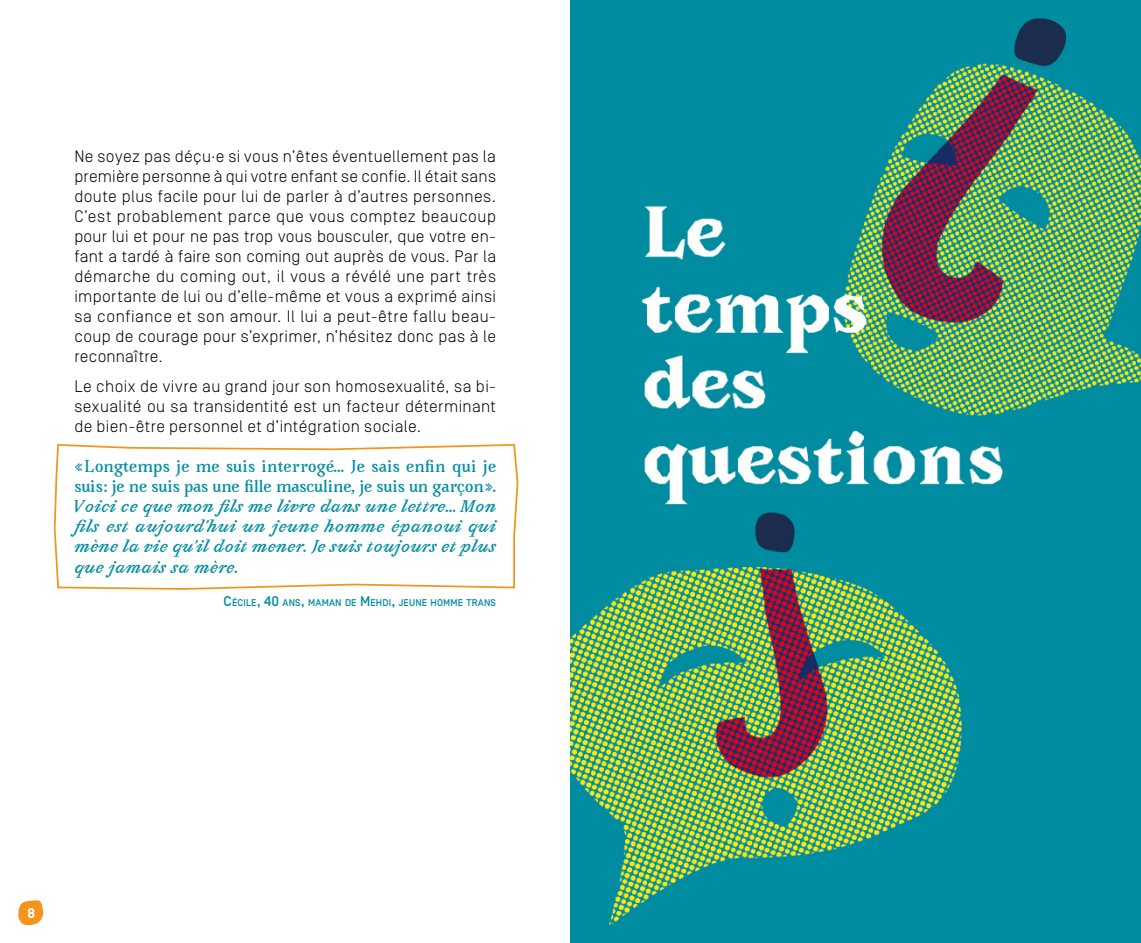
<style>
.page{position:relative;width:1141px;height:943px;background:#fff}
.page>*{position:absolute;margin:0;border:0;box-sizing:border-box;transform-origin:0 0}
.t1{font:300 16.62px/19.9px "Simplon Norm";letter-spacing:.02em;color:#000;text-align:justify}
.t2{font:italic 700 14.88px/20.1px "Avara";letter-spacing:.01em;color:#008da3;text-align:justify}
.t3{font:700 14.88px/20.1px "Avara";color:#008da3}
.t4{font:700 14px "Simplon Norm";color:#fff}
.t5{font:500 9.8px "Simplon Norm";letter-spacing:.015em;color:#008da3}
.s1{font-size:14px}
</style>
<div class="page">
<svg style="left:18px;top:900px;width:25px;height:25px"></svg>
<svg style="left:53px;top:444px;width:466px;height:146px"></svg>
<img style="left:570px;top:0;width:571px;height:943px">
<p class="t1" style="left:74px;top:147px;width:423px">Ne soyez pas déçu·e si vous n’êtes éventuellement pas la première personne à qui votre enfant se confie. Il était sans doute plus facile pour lui de parler à d’autres personnes.<br>C’est probablement parce que vous comptez beaucoup pour lui et pour ne pas trop vous bousculer, que votre en&shy;fant a tardé à faire son coming out auprès de vous. Par la démarche du coming out, il vous a révélé une part très importante de lui ou d’elle-même et vous a exprimé ainsi sa confiance et son amour. Il lui a peut-être fallu beau&shy;coup de courage pour s’exprimer, n’hésitez donc pas à le reconnaître.</p>
<p class="t1" style="left:74px;top:376px;width:423px">Le choix de vivre au grand jour son homosexualité, sa bi&shy;sexualité ou sa transidentité est un facteur déterminant de bien-être personnel et d’intégration sociale.</p>
<p class="t3" style="left:74px;top:456px;width:423px">«Longtemps je me suis interrogé… Je sais enfin qui je suis : je ne suis pas une fille masculine, je suis un garçon».</p>
<p class="t2" style="left:74px;top:496px;width:423px">Voici ce que mon fils me livre dans une lettre… Mon fils est aujourd’hui un jeune homme épanoui qui mène la vie qu’il doit mener. Je suis toujours et plus que jamais sa mère.</p>
<p class="t5" style="left:224px;top:597px;width:274px"><span class="s1">C</span>ÉCILE<span class="s1">, 40</span> ANS<span class="s1">,</span> MAMAN DE <span class="s1">M</span> EHDI<span class="s1">,</span> JEUNE HOMME TRANS</p>
<p class="t4" style="left:28px;top:905px;width:9px">8</p>
</div>
